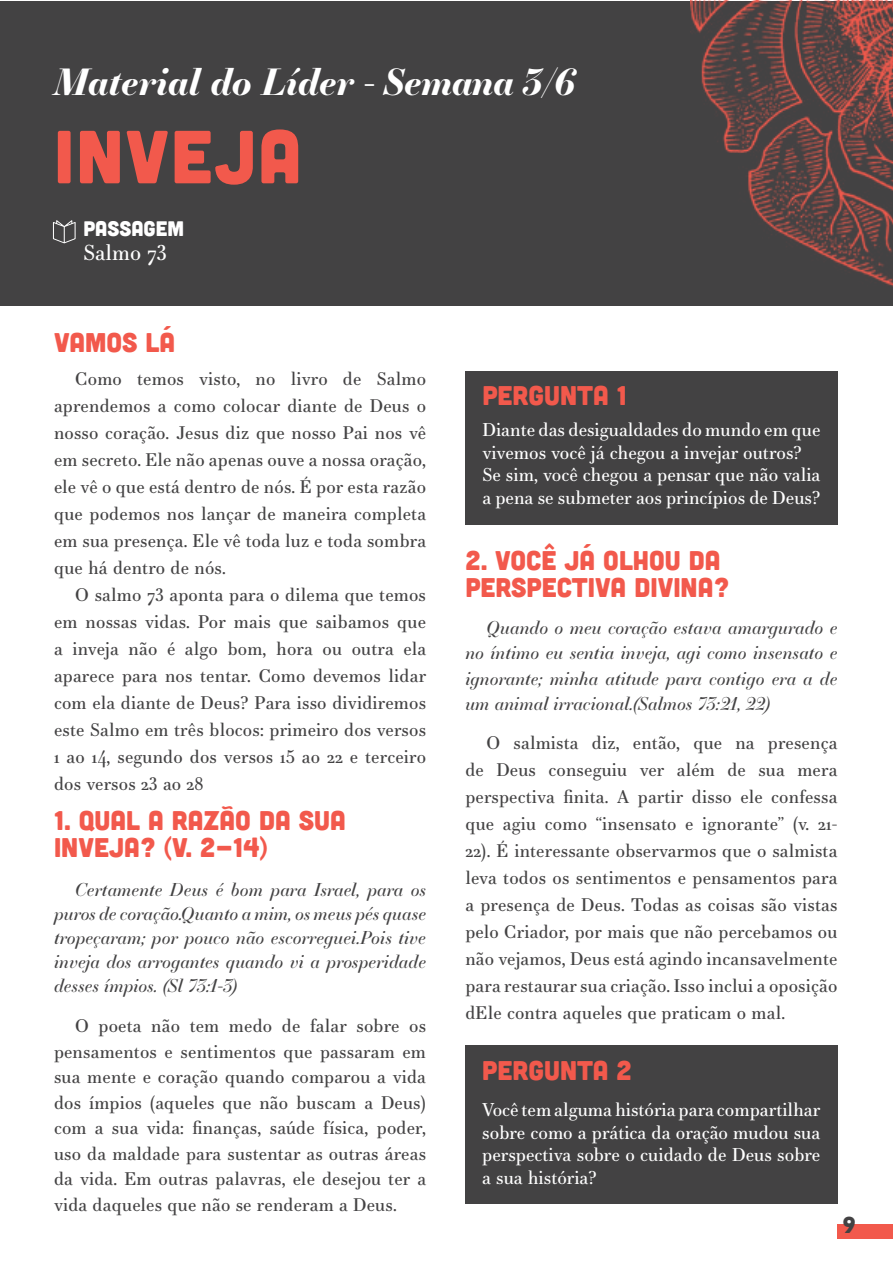
<style>
.page{position:relative;width:893px;height:1263px;background:#fff}
.page>*{position:absolute;margin:0;border:0;box-sizing:border-box;transform-origin:0 0}
.t1{font:75px "Cubano";letter-spacing:.025em;color:#f2594c}
.t2{font:italic 700 36px "Essonnes Display";color:#fff}
.t3{font:27px/27px "Cubano";color:#f2594c}
.t4{font:22.95px "Cubano";color:#434243}
.t5{font:21px "Cubano";color:#fff}
.t6{font:21px "Essonnes Text";color:#fff}
.t7{font:18px/22.5px "Essonnes Text";color:#fff}
.t8{font:17.7px/27px "Essonnes Text";letter-spacing:.01em;color:#434243;text-align:justify}
.t9{font:italic 17.7px/24px "Essonnes Display";letter-spacing:.01em;color:#434243;text-align:justify}
</style>
<div class="page">
<div style="left:0;top:1px;width:893px;height:305px;background:#434243"></div>
<div style="left:465px;top:371px;width:372px;height:153px;background:#434243"></div>
<img style="left:690px;top:0;width:203px;height:287px">
<div style="left:838px;top:1224px;width:55px;height:14px;background:#f2594c"></div>
<svg style="left:53px;top:220px;width:23px;height:23px"></svg>
<div style="left:465px;top:1045px;width:373px;height:159px;background:#434243"></div>
<h2 class="t2" style="left:54px;top:56px;width:523px">Material do Líder - Semana 3/6</h2>
<h1 class="t1" style="left:54px;top:109px;width:249px">INVEJA</h1>
<p class="t5" style="left:83px;top:215px;width:102px">PASSAGEM</p>
<p class="t6" style="left:83px;top:238px;width:85px">Salmo 73</p>
<h3 class="t3" style="left:54px;top:327px;width:123px">VAMOS LÁ</h3>
<p class="t8" style="left:54px;top:365px;width:374px;text-indent:21px">Como temos visto, no livro de Salmo aprendemos a como colocar diante de Deus o nosso coração. Jesus diz que nosso Pai nos vê em secreto. Ele não apenas ouve a nossa oração, ele vê o que está dentro de nós. É por esta razão que podemos nos lançar de maneira completa em sua presença. Ele vê toda luz e toda sombra que há dentro de nós.</p>
<p class="t8" style="left:54px;top:581px;width:374px;text-indent:21px">O salmo 73 aponta para o dilema que temos em nossas vidas. Por mais que saibamos que a inveja não é algo bom, hora ou outra ela aparece para nos tentar. Como devemos lidar com ela diante de Deus? Para isso dividiremos este Salmo em três blocos: primeiro dos versos 1 ao 14, segundo dos versos 15 ao 22 e terceiro dos versos 23 ao 28</p>
<h3 class="t3" style="left:54px;top:806px;width:293px">1. QUAL A RAZÃO DA SUA<br>INVEJA? (V. 2-14)</h3>
<p class="t9" style="left:54px;top:877px;width:374px;text-indent:21px">Certamente Deus é bom para Israel, para os puros de coração.Quanto a mim, os meus pés quase tropeçaram; por pouco não escorreguei.Pois tive inveja dos arrogantes quando vi a prosperidade desses ímpios. (Sl 73:1-3)</p>
<p class="t8" style="left:54px;top:1013px;width:374px;line-height:25.5px;text-indent:21px">O poeta não tem medo de falar sobre os pensamentos e sentimentos que passaram em sua mente e coração quando comparou a vida dos ímpios (aqueles que não buscam a Deus) com a sua vida: finanças, saúde física, poder, uso da maldade para sustentar as outras áreas da vida. Em outras palavras, ele desejou ter a vida daqueles que não se renderam a Deus.</p>
<h3 class="t3" style="left:482px;top:381px;width:146px">PERGUNTA 1</h3>
<p class="t7" style="left:482px;top:418px;width:340px">Diante das desigualdades do mundo em que vivemos você já chegou a invejar outros?<br>Se sim, você chegou a pensar que não valia a pena se submeter aos princípios de Deus?</p>
<h3 class="t3" style="left:465px;top:546px;width:266px">2. VOCÊ JÁ OLHOU DA<br>PERSPECTIVA DIVINA?</h3>
<p class="t9" style="left:465px;top:614px;width:374px;line-height:25.5px;text-indent:21px">Quando o meu coração estava amargurado e no íntimo eu sentia inveja, agi como insensato e ignorante; minha atitude para contigo era a de um animal irracional.(Salmos 73:21, 22)</p>
<p class="t8" style="left:465px;top:729px;width:374px;text-indent:21px">O salmista diz, então, que na presença de Deus conseguiu ver além de sua mera perspectiva finita. A partir disso ele confessa que agiu como “insensato e ignorante” (v. 21- 22). É interessante observarmos que o salmista leva todos os sentimentos e pensamentos para a presença de Deus. Todas as coisas são vistas pelo Criador, por mais que não percebamos ou não vejamos, Deus está agindo incansavelmente para restaurar sua criação. Isso inclui a oposição dEle contra aqueles que praticam o mal.</p>
<h3 class="t3" style="left:482px;top:1056px;width:151px">PERGUNTA 2</h3>
<p class="t7" style="left:482px;top:1098px;width:340px;text-align:justify">Você tem alguma história para compartilhar sobre como a prática da oração mudou sua perspectiva sobre o cuidado de Deus sobre a sua história?</p>
<p class="t4" style="left:843px;top:1210px;width:14px">9</p>
</div>
